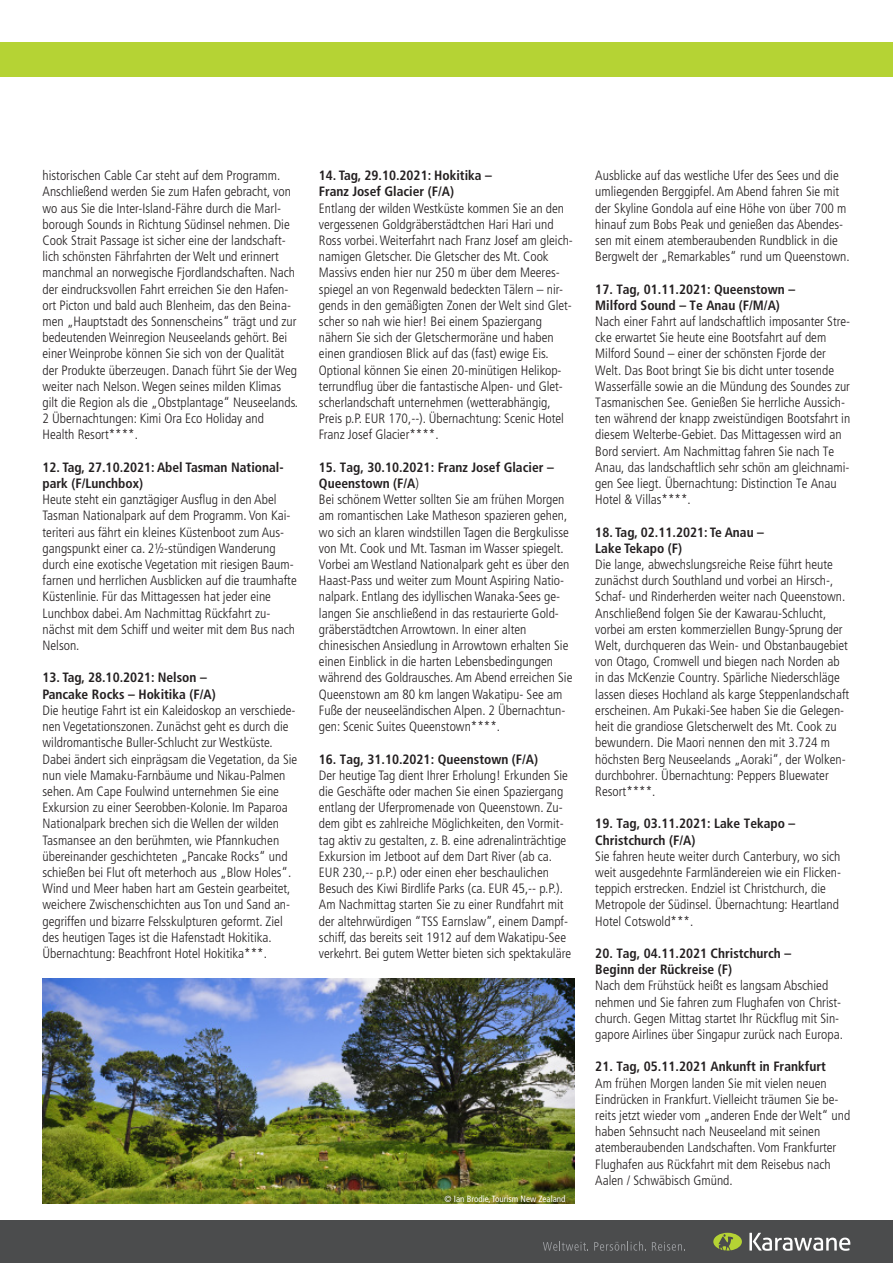
<style>
.page{position:relative;width:893px;height:1263px;background:#fff}
.page>*{position:absolute;margin:0;border:0;box-sizing:border-box;transform-origin:0 0}
.t1{font:300 condensed 13.5px/16.2px "Frutiger";color:#231f20}
.t2{font:700 condensed 13.5px/16.2px "Frutiger";color:#231f20}
.t3{font:condensed 9px "Frutiger";color:#fff}
.s1{font-weight:700}
</style>
<div class="page">
<div style="left:0;top:43px;width:893px;height:34px;background:#b5d334"></div>
<div style="left:0;top:1220px;width:893px;height:43px;background:#4b4c4d"></div>
<svg style="left:543px;top:1241px;width:45px;height:10px"></svg>
<svg style="left:594px;top:1241px;width:52px;height:10px"></svg>
<svg style="left:652px;top:1242px;width:33px;height:9px"></svg>
<svg style="left:749px;top:1233px;width:101px;height:18px"></svg>
<svg style="left:713px;top:1233px;width:29px;height:17px"></svg>
<img style="left:43px;top:978px;width:531px;height:225px">
<p class="t1" style="left:43px;top:168px;width:257px">historischen Cable Car steht auf dem Programm.<br>Anschließend werden Sie zum Hafen gebracht, von wo aus Sie die Inter-Island-Fähre durch die Marl&shy;borough Sounds in Richtung Südinsel nehmen. Die Cook Strait Passage ist sicher eine der landschaft&shy;lich schönsten Fährfahrten der Welt und erinnert manchmal an norwegische Fjordlandschaften. Nach der eindrucksvollen Fahrt erreichen Sie den Hafen&shy;ort Picton und bald auch Blenheim, das den Beina&shy;men „Hauptstadt des Sonnenscheins“ trägt und zur bedeutenden Weinregion Neuseelands gehört. Bei einer Weinprobe können Sie sich von der Qualität der Produkte überzeugen. Danach führt Sie der Weg weiter nach Nelson. Wegen seines milden Klimas gilt die Region als die „Obstplantage“ Neuseelands.<br>2 Übernachtungen: Kimi Ora Eco Holiday and Health Resort****.</p>
<p class="t2" style="left:43px;top:459px;width:243px">12. Tag, 27.10.2021: Abel Tasman National&shy;park (F/Lunchbox)</p>
<p class="t1" style="left:43px;top:492px;width:256px">Heute steht ein ganztägiger Ausflug in den Abel Tasman Nationalpark auf dem Programm. Von Kai&shy;teriteri aus fährt ein kleines Küstenboot zum Aus&shy;gangspunkt einer ca. 2½-stündigen Wanderung durch eine exotische Vegetation mit riesigen Baum&shy;farnen und herrlichen Ausblicken auf die traumhafte Küstenlinie. Für das Mittagessen hat jeder eine Lunchbox dabei. Am Nachmittag Rückfahrt zu&shy;nächst mit dem Schiff und weiter mit dem Bus nach Nelson.</p>
<p class="t2" style="left:43px;top:670px;width:175px">13. Tag, 28.10.2021: Nelson –<br>Pancake Rocks – Hokitika (F/A)</p>
<p class="t1" style="left:43px;top:702px;width:256px">Die heutige Fahrt ist ein Kaleidoskop an verschiede&shy;nen Vegetationszonen. Zunächst geht es durch die wildromantische Buller-Schlucht zur Westküste.<br>Dabei ändert sich einprägsam die Vegetation, da Sie nun viele Mamaku-Farnbäume und Nikau-Palmen sehen. Am Cape Foulwind unternehmen Sie eine Exkursion zu einer Seerobben-Kolonie. Im Paparoa Nationalpark brechen sich die Wellen der wilden Tasmansee an den berühmten, wie Pfannkuchen übereinander geschichteten „Pancake Rocks“ und schießen bei Flut oft meterhoch aus „Blow Holes“.<br>Wind und Meer haben hart am Gestein gearbeitet, weichere Zwischenschichten aus Ton und Sand an&shy;gegriffen und bizarre Felsskulpturen geformt. Ziel des heutigen Tages ist die Hafenstadt Hokitika.<br>Übernachtung: Beachfront Hotel Hokitika***.</p>
<p class="t2" style="left:319px;top:167px;width:175px">14. Tag, 29.10.2021: Hokitika –<br>Franz Josef Glacier (F/A)</p>
<p class="t1" style="left:319px;top:200px;width:256px">Entlang der wilden Westküste kommen Sie an den vergessenen Goldgräberstädtchen Hari Hari und Ross vorbei. Weiterfahrt nach Franz Josef am gleich&shy;namigen Gletscher. Die Gletscher des Mt. Cook Massivs enden hier nur 250 m über dem Meeres&shy;spiegel an von Regenwald bedeckten Tälern – nir&shy;gends in den gemäßigten Zonen der Welt sind Glet&shy;scher so nah wie hier! Bei einem Spaziergang nähern Sie sich der Gletschermoräne und haben einen grandiosen Blick auf das (fast) ewige Eis.<br>Optional können Sie einen 20-minütigen Helikop&shy;terrundflug über die fantastische Alpen- und Glet&shy;scherlandschaft unternehmen (wetterabhängig, Preis p.P. EUR 170,--). Übernachtung: Scenic Hotel Franz Josef Glacier****.</p>
<p class="t1" style="left:319px;top:459px;width:255px"><span class="s1">15. Tag, 30.10.2021: Franz Josef Glacier – Queenstown (F/A</span>)<br>Bei schönem Wetter sollten Sie am frühen Morgen am romantischen Lake Matheson spazieren gehen, wo sich an klaren windstillen Tagen die Bergkulisse von Mt. Cook und Mt. Tasman im Wasser spiegelt.<br>Vorbei am Westland Nationalpark geht es über den Haast-Pass und weiter zum Mount Aspiring Natio&shy;nalpark. Entlang des idyllischen Wanaka-Sees ge&shy;langen Sie anschließend in das restaurierte Gold&shy;gräberstädtchen Arrowtown. In einer alten chinesischen Ansiedlung in Arrowtown erhalten Sie einen Einblick in die harten Lebensbedingungen während des Goldrausches. Am Abend erreichen Sie Queenstown am 80 km langen Wakatipu- See am Fuße der neuseeländischen Alpen. 2 Übernachtun&shy;gen: Scenic Suites Queenstown****.</p>
<p class="t2" style="left:319px;top:751px;width:221px">16. Tag, 31.10.2021: Queenstown (F/A)</p>
<p class="t1" style="left:319px;top:767px;width:254px">Der heutige Tag dient Ihrer Erholung! Erkunden Sie die Geschäfte oder machen Sie einen Spaziergang entlang der Uferpromenade von Queenstown. Zu&shy;dem gibt es zahlreiche Möglichkeiten, den Vormit&shy;tag aktiv zu gestalten, z. B. eine adrenalinträchtige Exkursion im Jetboot auf dem Dart River (ab ca.<br>EUR 230,-- p.P.) oder einen eher beschaulichen Besuch des Kiwi Birdlife Parks (ca. EUR 45,-- p.P.).<br>Am Nachmittag starten Sie zu einer Rundfahrt mit der altehrwürdigen “TSS Earnslaw”, einem Dampf&shy;schiff, das bereits seit 1912 auf dem Wakatipu-See verkehrt. Bei gutem Wetter bieten sich spektakuläre</p>
<p class="t3" style="left:445px;top:1194px;width:123px">© Ian Brodie, Tourism New Zealand</p>
<p class="t1" style="left:595px;top:168px;width:256px">Ausblicke auf das westliche Ufer des Sees und die umliegenden Berggipfel. Am Abend fahren Sie mit der Skyline Gondola auf eine Höhe von über 700 m hinauf zum Bobs Peak und genießen das Abendes&shy;sen mit einem atemberaubenden Rundblick in die Bergwelt der „Remarkables“ rund um Queenstown.</p>
<p class="t2" style="left:595px;top:281px;width:201px">17. Tag, 01.11.2021: Queenstown –<br>Milford Sound – Te Anau (F/M/A)</p>
<p class="t1" style="left:595px;top:313px;width:256px">Nach einer Fahrt auf landschaftlich imposanter Stre&shy;cke erwartet Sie heute eine Bootsfahrt auf dem Milford Sound – einer der schönsten Fjorde der Welt. Das Boot bringt Sie bis dicht unter tosende Wasserfälle sowie an die Mündung des Soundes zur Tasmanischen See. Genießen Sie herrliche Aussich&shy;ten während der knapp zweistündigen Bootsfahrt in diesem Welterbe-Gebiet. Das Mittagessen wird an Bord serviert. Am Nachmittag fahren Sie nach Te Anau, das landschaftlich sehr schön am gleichnami&shy;gen See liegt. Übernachtung: Distinction Te Anau Hotel &amp; Villas****.</p>
<p class="t2" style="left:595px;top:524px;width:170px">18. Tag, 02.11.2021: Te Anau –<br>Lake Tekapo (F)</p>
<p class="t1" style="left:595px;top:556px;width:255px">Die lange, abwechslungsreiche Reise führt heute zunächst durch Southland und vorbei an Hirsch-, Schaf- und Rinderherden weiter nach Queenstown.<br>Anschließend folgen Sie der Kawarau-Schlucht, vorbei am ersten kommerziellen Bungy-Sprung der Welt, durchqueren das Wein- und Obstanbaugebiet von Otago, Cromwell und biegen nach Norden ab in das McKenzie Country. Spärliche Niederschläge lassen dieses Hochland als karge Steppenlandschaft erscheinen. Am Pukaki-See haben Sie die Gelegen&shy;heit die grandiose Gletscherwelt des Mt. Cook zu bewundern. Die Maori nennen den mit 3.724 m höchsten Berg Neuseelands „Aoraki“, der Wolken&shy;durchbohrer. Übernachtung: Peppers Bluewater Resort****.</p>
<p class="t2" style="left:595px;top:815px;width:202px">19. Tag, 03.11.2021: Lake Tekapo –<br>Christchurch (F/A)</p>
<p class="t1" style="left:595px;top:848px;width:247px">Sie fahren heute weiter durch Canterbury, wo sich weit ausgedehnte Farmländereien wie ein Flicken&shy;teppich erstrecken. Endziel ist Christchurch, die Metropole der Südinsel. Übernachtung: Heartland Hotel Cotswold***.</p>
<p class="t2" style="left:595px;top:945px;width:197px">20. Tag, 04.11.2021 Christchurch –<br>Beginn der Rückreise (F)</p>
<p class="t1" style="left:595px;top:978px;width:249px">Nach dem Frühstück heißt es langsam Abschied nehmen und Sie fahren zum Flughafen von Christ&shy;church. Gegen Mittag startet Ihr Rückflug mit Sin&shy;gapore Airlines über Singapur zurück nach Europa.</p>
<p class="t2" style="left:595px;top:1058px;width:232px">21. Tag, 05.11.2021 Ankunft in Frankfurt</p>
<p class="t1" style="left:595px;top:1075px;width:256px">Am frühen Morgen landen Sie mit vielen neuen Eindrücken in Frankfurt. Vielleicht träumen Sie be&shy;reits jetzt wieder vom „anderen Ende der Welt“ und haben Sehnsucht nach Neuseeland mit seinen atemberaubenden Landschaften. Vom Frankfurter Flughafen aus Rückfahrt mit dem Reisebus nach Aalen / Schwäbisch Gmünd.</p>
</div>
